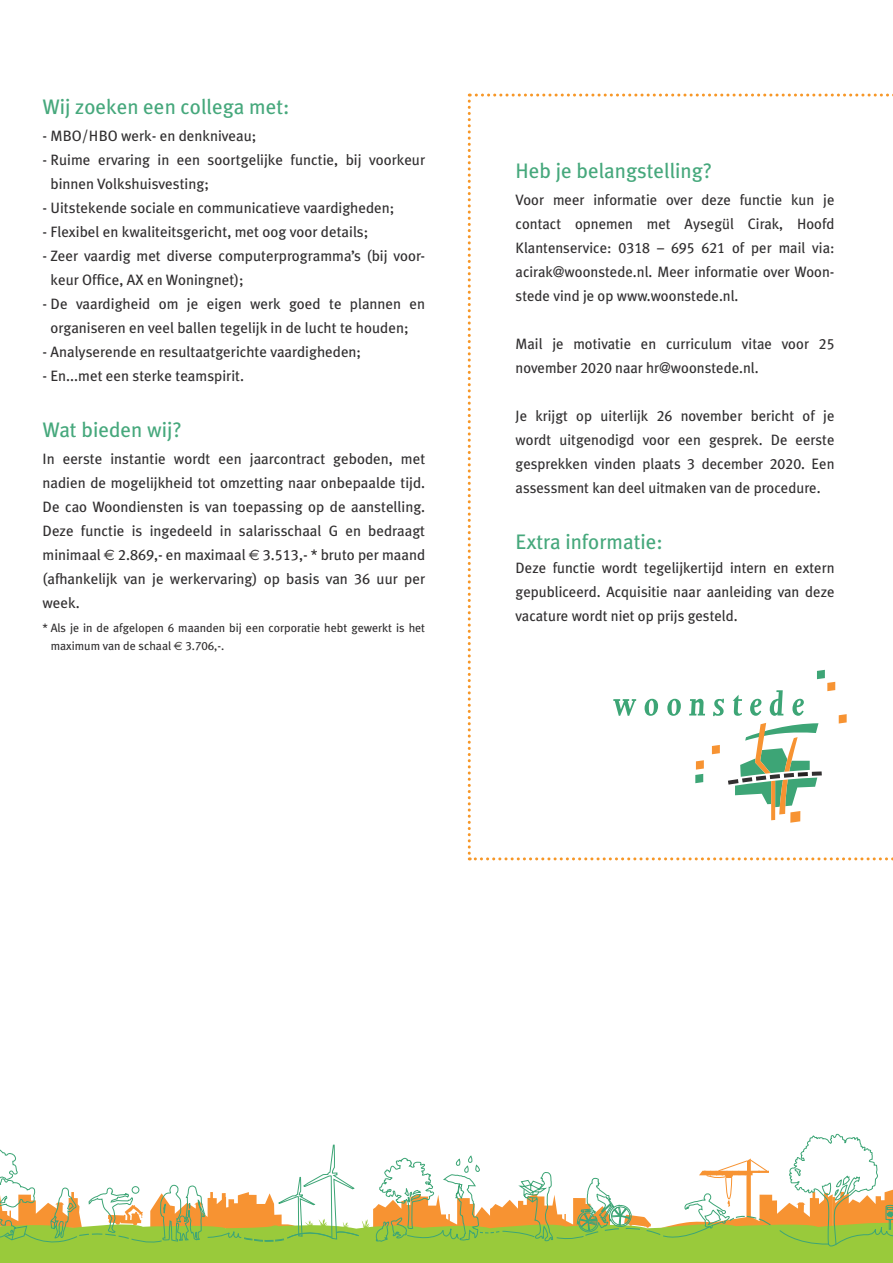
<style>
.page{position:relative;width:893px;height:1263px;background:#fff}
.page>*{position:absolute;margin:0;border:0;box-sizing:border-box;transform-origin:0 0}
.t1{font:21px "Meta Plus Lining";color:#46a87c}
.t2{font:15px/24px "Meta Plus Lining";color:#312f30;text-align:justify}
.t3{font:12px/18px "Meta Plus Lining";color:#312f30}
.s1{font-family:"Euro Sans"}
</style>
<div class="page">
<div style="left:0;top:1245px;width:893px;height:18px;background:#99ca3b"></div>
<svg style="left:0;top:1133px;width:893px;height:114px"></svg>
<svg style="left:468px;top:94px;width:425px;height:766px"></svg>
<h1 class="t1" style="left:43px;top:95px;width:249px">Wij zoeken een collega met:</h1>
<p class="t2" style="left:43px;top:124px;width:215px">- MBO/HBO werk- en denkniveau;</p>
<p class="t2" style="left:51px;top:148px;width:376px;text-indent:-8px">- Ruime ervaring in een soortgelijke functie, bij voorkeur binnen Volkshuisvesting;</p>
<p class="t2" style="left:43px;top:196px;width:353px">- Uitstekende sociale en communicatieve vaardigheden;</p>
<p class="t2" style="left:43px;top:220px;width:327px">- Flexibel en kwaliteitsgericht, met oog voor details;</p>
<p class="t2" style="left:51px;top:244px;width:374px;text-indent:-8px">- Zeer vaardig met diverse computerprogramma’s (bij voor&shy;keur Office, AX en Woningnet);</p>
<p class="t2" style="left:43px;top:292px;width:384px;text-align:center">- De vaardigheid om je eigen werk goed te plannen en organiseren en veel ballen tegelijk in de lucht te houden;</p>
<p class="t2" style="left:43px;top:340px;width:320px">- Analyserende en resultaatgerichte vaardigheden;</p>
<p class="t2" style="left:43px;top:364px;width:203px">- En...met een sterke teamspirit.</p>
<h1 class="t1" style="left:43px;top:417px;width:141px">Wat bieden wij?</h1>
<p class="t2" style="left:43px;top:446px;width:384px">In eerste instantie wordt een jaarcontract geboden, met nadien de mogelijkheid tot omzetting naar onbepaalde tijd.<br>De cao Woondiensten is van toepassing op de aanstelling.<br>Deze functie is ingedeeld in salarisschaal G en bedraagt minimaal <span class="s1">€</span> 2.869,- en maximaal <span class="s1">€</span> 3.513,- * bruto per maand (afhankelijk van je werkervaring) op basis van 36 uur per week.</p>
<p class="t3" style="left:51px;top:619px;width:376px;text-indent:-8px">* Als je in de afgelopen 6 maanden bij een corporatie hebt gewerkt is het maximum van de schaal <span class="s1">€</span> 3.706,-.</p>
<h1 class="t1" style="left:516px;top:159px;width:198px">Heb je belangstelling?</h1>
<p class="t2" style="left:516px;top:188px;width:320px">Voor meer informatie over deze functie kun je contact opnemen met Aysegül Cirak, Hoofd Klantenservice: 0318 – 695 621 of per mail via: acirak@woonstede.nl. Meer informatie over Woon&shy;stede vind je op www.woonstede.nl.</p>
<p class="t2" style="left:516px;top:332px;width:320px">Mail je motivatie en curriculum vitae voor 25 november 2020 naar hr@woonstede.nl.</p>
<p class="t2" style="left:516px;top:404px;width:320px">Je krijgt op uiterlijk 26 november bericht of je wordt uitgenodigd voor een gesprek. De eerste gesprekken vinden plaats 3 december 2020. Een assessment kan deel uitmaken van de procedure.</p>
<h1 class="t1" style="left:516px;top:529px;width:149px">Extra informatie:</h1>
<p class="t2" style="left:516px;top:555px;width:320px">Deze functie wordt tegelijkertijd intern en extern gepubliceerd. Acquisitie naar aanleiding van deze vacature wordt niet op prijs gesteld.</p>
</div>
